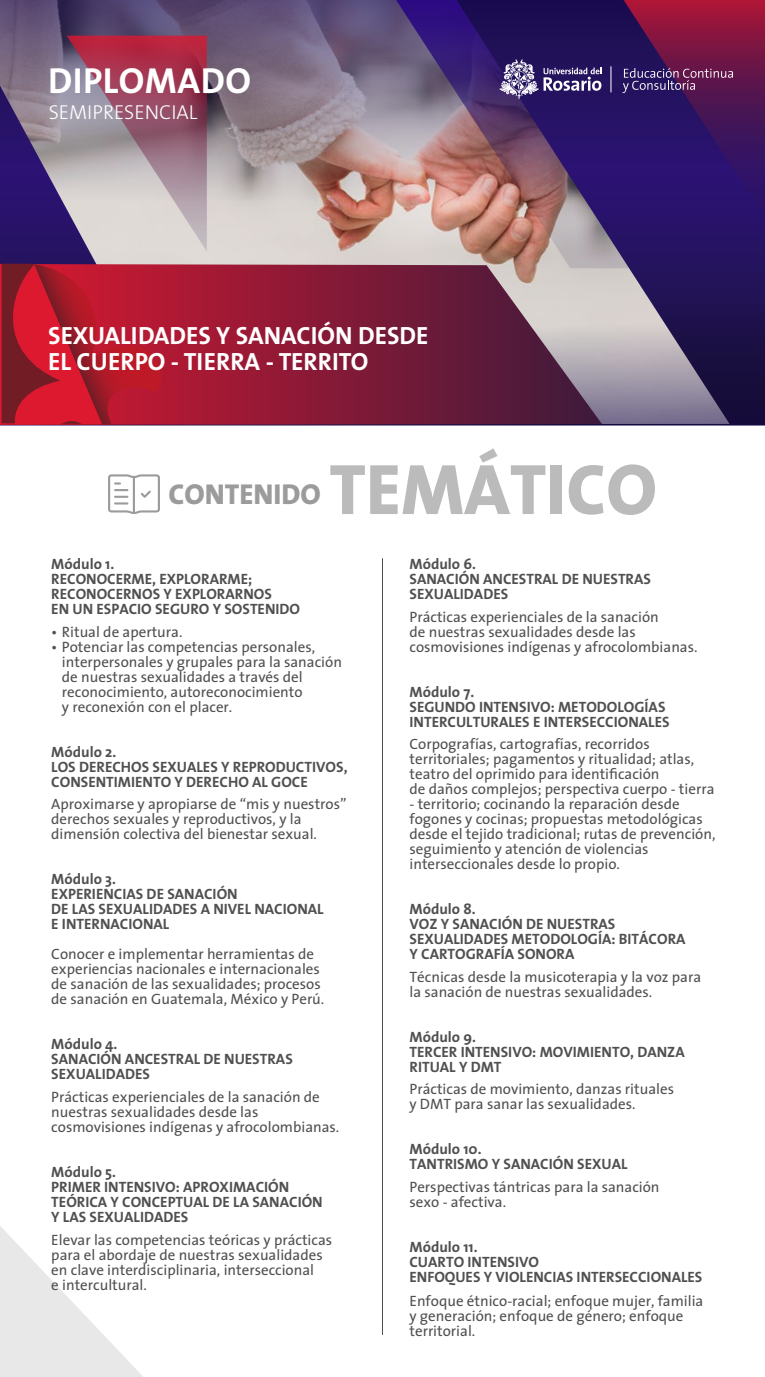
<style>
.page{position:relative;width:765px;height:1377px;background:#fff}
.page>*{position:absolute;margin:0;border:0;box-sizing:border-box;transform-origin:0 0}
.t1{font:800 72.12px "The Sans";color:#bcbbbb}
.t2{font:700 36.38px "The Sans";letter-spacing:.015em;color:#fff}
.t3{font:800 28.88px "The Sans";color:#9b9b9b}
.t4{font:700 25px/26.2px "The Sans";color:#fff}
.t5{font:300 20.25px "The Sans";color:#fff}
.t6{font:15px/15px "The Sans";color:#515050}
.t7{font:700 15px/15px "The Sans";color:#515050}
</style>
<div class="page">
<svg style="left:0;top:0;width:765px;height:295px;background:#7e6c88"></svg>
<svg style="left:602px;top:296px;width:163px;height:129px;background:#655b7c"></svg>
<svg style="left:0;top:1226px;width:142px;height:150px"></svg>
<svg style="left:108px;top:474px;width:52px;height:40px"></svg>
<hr style="left:382px;top:558px;width:1px;height:776px;background:#515050">
<svg style="left:67px;top:36px;width:140px;height:215px;background:#af8391"></svg>
<img style="left:396px;top:0;width:234px;height:268px">
<svg style="left:624px;top:0;width:141px;height:218px;background:#4a135a"></svg>
<svg style="left:499px;top:59px;width:102px;height:40px;background:#5e5188"></svg>
<svg style="left:622px;top:68px;width:111px;height:25px;background:#5e366d"></svg>
<svg style="left:611px;top:66px;width:1px;height:26px"></svg>
<svg style="left:0;top:264px;width:602px;height:161px;background:#80364f"></svg>
<svg style="left:2px;top:263px;width:256px;height:161px;background:#ae1a30"></svg>
<h2 class="t2" style="left:48px;top:50px;width:204px">DIPLOMADO</h2>
<h3 class="t5" style="left:49px;top:95px;width:150px">SEMIPRESENCIAL</h3>
<h3 class="t4" style="left:48px;top:322px;width:382px">SEXUALIDADES Y SANACIÓN DESDE<br>EL CUERPO - TIERRA - TERRITO</h3>
<h3 class="t3" style="left:168px;top:469px;width:154px">CONTENIDO</h3>
<h1 class="t1" style="left:329px;top:429px;width:329px">TEMÁTICO</h1>
<p class="t7" style="left:51px;top:556px;width:250px">Módulo 1.<br>RECONOCERME, EXPLORARME;<br>RECONOCERNOS Y EXPLORARNOS<br>EN UN ESPACIO SEGURO Y SOSTENIDO</p>
<p class="t6" style="left:51px;top:623px;width:133px">• Ritual de apertura.</p>
<p class="t6" style="left:62px;top:638px;width:282px;text-indent:-11px">• Potenciar las competencias personales, interpersonales y grupales para la sanación de nuestras sexualidades a través del reconocimiento, autoreconocimiento<br>y reconexión con el placer.</p>
<p class="t7" style="left:51px;top:743px;width:298px">Módulo 2.<br>LOS DERECHOS SEXUALES Y REPRODUCTIVOS,<br>CONSENTIMIENTO Y DERECHO AL GOCE</p>
<p class="t6" style="left:51px;top:796px;width:297px">Aproximarse y apropiarse de “mis y nuestros” derechos sexuales y reproductivos, y la dimensión colectiva del bienestar sexual.</p>
<p class="t7" style="left:51px;top:871px;width:274px">Módulo 3.<br>EXPERIENCIAS DE SANACIÓN<br>DE LAS SEXUALIDADES A NIVEL NACIONAL<br>E INTERNACIONAL</p>
<p class="t6" style="left:51px;top:946px;width:275px">Conocer e implementar herramientas de experiencias nacionales e internacionales de sanación de las sexualidades; procesos de sanación en Guatemala, México y Perú.</p>
<p class="t7" style="left:51px;top:1036px;width:243px">Módulo 4.<br>SANACIÓN ANCESTRAL DE NUESTRAS<br>SEXUALIDADES</p>
<p class="t6" style="left:51px;top:1088px;width:290px">Prácticas experienciales de la sanación de nuestras sexualidades desde las cosmovisiones indígenas y afrocolombianas.</p>
<p class="t7" style="left:51px;top:1163px;width:273px">Módulo 5.<br>PRIMER INTENSIVO: APROXIMACIÓN<br>TEÓRICA Y CONCEPTUAL DE LA SANACIÓN<br>Y LAS SEXUALIDADES</p>
<p class="t6" style="left:51px;top:1231px;width:282px">Elevar las competencias teóricas y prácticas para el abordaje de nuestras sexualidades en clave interdisciplinaria, interseccional<br>e intercultural.</p>
<p class="t7" style="left:409px;top:556px;width:243px">Módulo 6.<br>SANACIÓN ANCESTRAL DE NUESTRAS<br>SEXUALIDADES</p>
<p class="t6" style="left:409px;top:608px;width:290px">Prácticas experienciales de la sanación<br>de nuestras sexualidades desde las cosmovisiones indígenas y afrocolombianas.</p>
<p class="t7" style="left:409px;top:683px;width:262px">Módulo 7.<br>SEGUNDO INTENSIVO: METODOLOGÍAS<br>INTERCULTURALES E INTERSECCIONALES</p>
<p class="t6" style="left:409px;top:736px;width:307px">Corpografías, cartografías, recorridos territoriales; pagamentos y ritualidad; atlas, teatro del oprimido para identificación<br>de daños complejos; perspectiva cuerpo - tierra</p>
<p class="t6" style="left:409px;top:796px;width:307px">- territorio; cocinando la reparación desde fogones y cocinas; propuestas metodológicas desde el tejido tradicional; rutas de prevención, seguimiento y atención de violencias interseccionales desde lo propio.</p>
<p class="t7" style="left:409px;top:901px;width:278px">Módulo 8.<br>VOZ Y SANACIÓN DE NUESTRAS<br>SEXUALIDADES METODOLOGÍA: BITÁCORA<br>Y CARTOGRAFÍA SONORA</p>
<p class="t6" style="left:409px;top:968px;width:293px">Técnicas desde la musicoterapia y la voz para la sanación de nuestras sexualidades.</p>
<p class="t7" style="left:409px;top:1028px;width:277px">Módulo 9.<br>TERCER INTENSIVO: MOVIMIENTO, DANZA<br>RITUAL Y DMT</p>
<p class="t6" style="left:409px;top:1081px;width:266px">Prácticas de movimiento, danzas rituales y DMT para sanar las sexualidades.</p>
<p class="t7" style="left:409px;top:1141px;width:220px">Módulo 10.<br>TANTRISMO Y SANACIÓN SEXUAL</p>
<p class="t6" style="left:409px;top:1178px;width:252px">Perspectivas tántricas para la sanación sexo - afectiva.</p>
<p class="t7" style="left:409px;top:1238px;width:294px">Módulo 11.<br>CUARTO INTENSIVO<br>ENFOQUES Y VIOLENCIAS INTERSECCIONALES</p>
<p class="t6" style="left:409px;top:1292px;width:295px">Enfoque étnico-racial; enfoque mujer, familia y generación; enfoque de género; enfoque territorial.</p>
</div>
